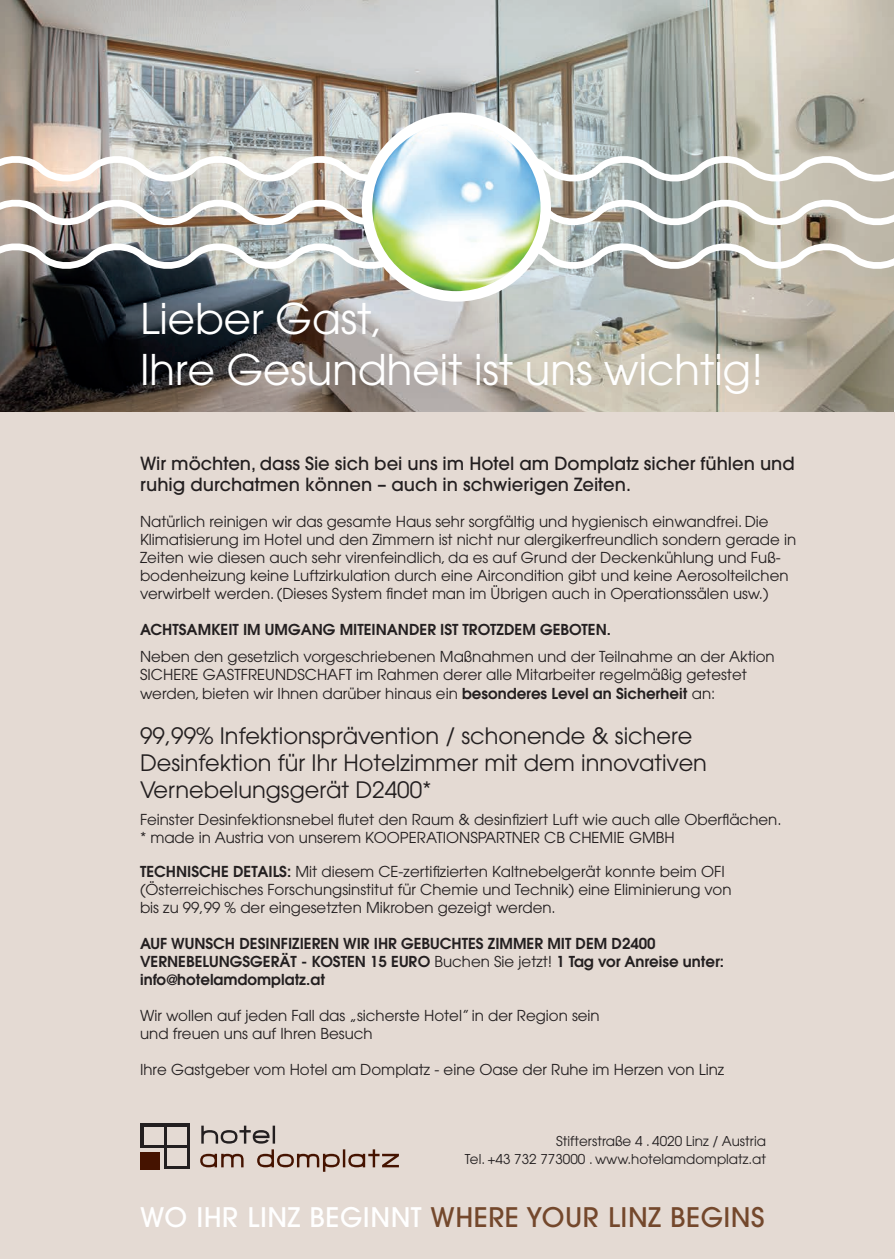
<style>
.page{position:relative;width:895px;height:1259px;background:#fff}
.page>*{position:absolute;margin:0;border:0;box-sizing:border-box;transform-origin:0 0}
.t1{font:42px/50.4px "Avant Garde";color:#fff}
.t2{font:500 26.85px "Avant Garde";letter-spacing:.02em;color:#74482c}
.t3{font:22.5px/27px "Avant Garde";color:#231f20}
.t4{font:500 18px/21.6px "Avant Garde";color:#231f20}
.t5{font:15px/18px "Avant Garde";color:#231f20}
.t6{font:600 15px/18px "Avant Garde";color:#231f20}
.t7{font:13.5px/18px "Avant Garde";color:#231f20;text-align:right}
.s1{font-weight:600}
.s2{font-weight:400}
.s3{color:#fff}
</style>
<div class="page">
<img style="left:0;top:0;width:893px;height:412px">
<div style="left:0;top:412px;width:894px;height:846px;background:#e4dad3"></div>
<img style="left:0;top:147px;width:894px;height:131px">
<svg style="left:200px;top:1149px;width:199px;height:22px"></svg>
<svg style="left:201px;top:1125px;width:74px;height:18px"></svg>
<div style="left:140px;top:1123px;width:50px;height:46px;background:#231f20"></div>
<div style="left:144px;top:1127px;width:19px;height:17px;background:#e4dad3"></div>
<div style="left:167px;top:1127px;width:20px;height:17px;background:#e4dad3"></div>
<div style="left:140px;top:1148px;width:23px;height:21px;background:#e4dad3"></div>
<div style="left:167px;top:1148px;width:20px;height:17px;background:#e4dad3"></div>
<div style="left:140px;top:1151px;width:20px;height:18px;background:#451300"></div>
<img style="left:367px;top:118px;width:178px;height:178px;border-radius:89px">
<div style="left:361px;top:112px;width:190px;height:190px;border:10px solid #fff;border-radius:50%"></div>
<h1 class="t1" style="left:140px;top:294px;width:624px">Lieber Gast,<br>Ihre Gesundheit ist uns wichtig!</h1>
<p class="t4" style="left:140px;top:452px;width:656px">Wir möchten, dass Sie sich bei uns im Hotel am Domplatz sicher fühlen und ruhig durchatmen können – auch in schwierigen Zeiten.</p>
<p class="t5" style="left:140px;top:513px;width:657px">Natürlich reinigen wir das gesamte Haus sehr sorgfältig und hygienisch einwandfrei. Die Klimatisierung im Hotel und den Zimmern ist nicht nur alergikerfreundlich sondern gerade in Zeiten wie diesen auch sehr virenfeindlich, da es auf Grund der Deckenkühlung und Fuß&shy;bodenheizung keine Luftzirkulation durch eine Aircondition gibt und keine Aerosolteilchen verwirbelt werden. (Dieses System findet man im Übrigen auch in Operationssälen usw.)</p>
<p class="t6" style="left:140px;top:620px;width:472px">ACHTSAMKEIT IM UMGANG MITEINANDER IST TROTZDEM GEBOTEN.</p>
<p class="t5" style="left:140px;top:648px;width:636px">Neben den gesetzlich vorgeschriebenen Maßnahmen und der Teilnahme an der Aktion<br>SICHERE GASTFREUNDSCHAFT im Rahmen derer alle Mitarbeiter regelmäßig getestet werden, bieten wir Ihnen darüber hinaus ein <span class="s1">besonderes Level an Sicherheit</span> an:</p>
<h3 class="t3" style="left:140px;top:721px;width:568px">99,99% Infektionsprävention / schonende &amp; sichere<br>Desinfektion für Ihr Hotelzimmer mit dem innovativen<br>Vernebelungsgerät D2400*</h3>
<p class="t5" style="left:140px;top:810px;width:643px">Feinster Desinfektionsnebel flutet den Raum &amp; desinfiziert Luft wie auch alle Oberflächen. * made in Austria von unserem KOOPERATIONSPARTNER CB CHEMIE GMBH</p>
<p class="t5" style="left:140px;top:862px;width:592px"><span class="s1">TECHNISCHE DETAILS:</span> Mit diesem CE-zertifizierten Kaltnebelgerät konnte beim OFI (Österreichisches Forschungsinstitut für Chemie und Technik) eine Eliminierung von bis zu 99,99 % der eingesetzten Mikroben gezeigt werden.</p>
<p class="t6" style="left:140px;top:934px;width:585px">AUF WUNSCH DESINFIZIEREN WIR IHR GEBUCHTES ZIMMER MIT DEM D2400<br>VERNEBELUNGSGERÄT - KOSTEN 15 EURO <span class="s2">Buchen Sie jetzt!</span> 1 Tag vor Anreise unter: info@hotelamdomplatz.at</p>
<p class="t5" style="left:140px;top:1006px;width:461px">Wir wollen auf jeden Fall das „sicherste Hotel” in der Region sein und freuen uns auf Ihren Besuch</p>
<p class="t5" style="left:140px;top:1060px;width:585px">Ihre Gastgeber vom Hotel am Domplatz - eine Oase der Ruhe im Herzen von Linz</p>
<p class="t7" style="left:465px;top:1131px;width:302px">Stifterstraße 4 . 4020 Linz / Austria<br>Tel. +43 732 773000 . www.hotelamdomplatz.at</p>
<h2 class="t2" style="left:140px;top:1200px;width:626px"><span class="s3">WO IHR LINZ BEGINNT</span> WHERE YOUR LINZ BEGINS</h2>
</div>
